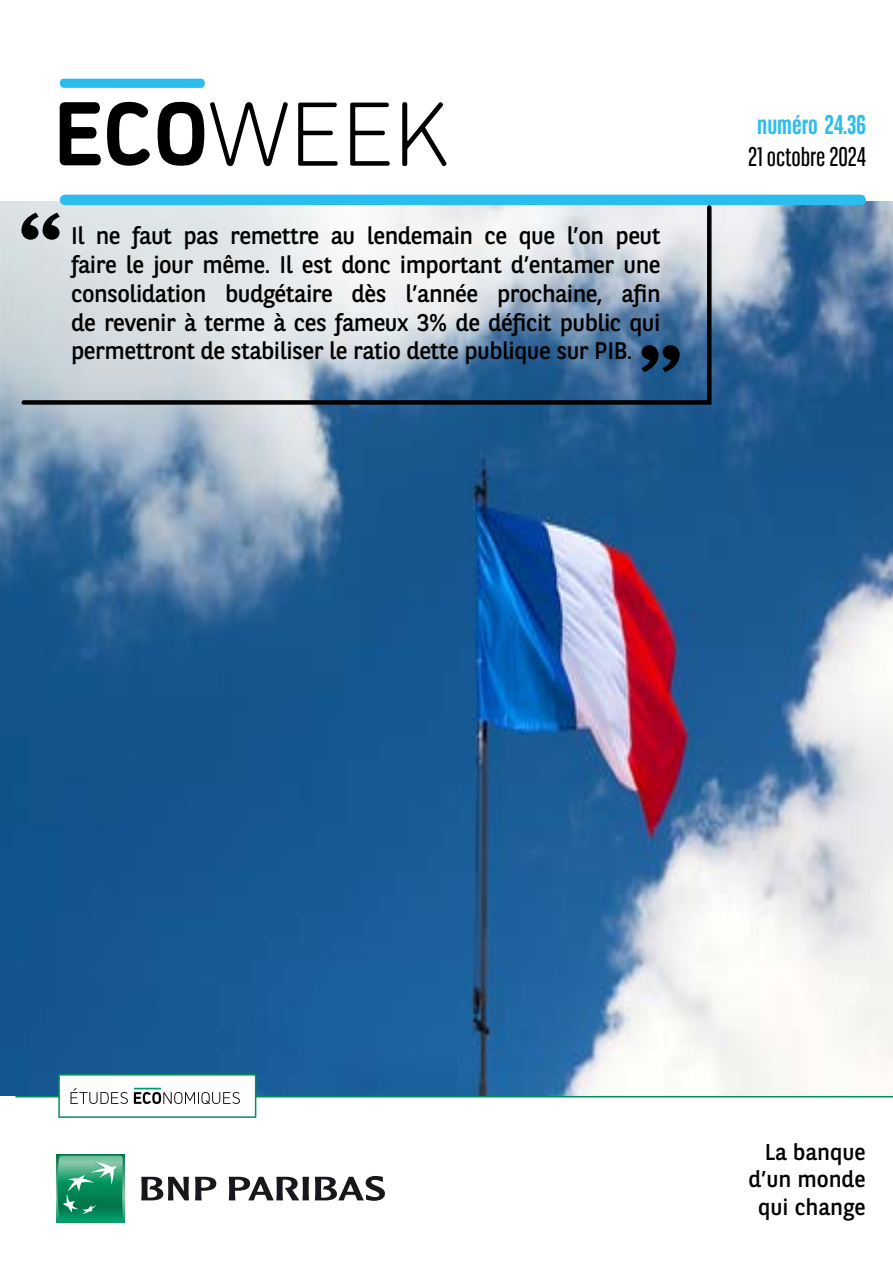
<style>
.page{position:relative;width:893px;height:1263px;background:#fff}
.page>*{position:absolute;margin:0;border:0;box-sizing:border-box;transform-origin:0 0}
.t1{font:27px "BNPP Sans Condensed";color:#000}
.t2{font:700 27px "BNPP Sans Condensed";color:#2abdee}
.t3{font:24px/28.8px "BNPP Sans";letter-spacing:-.02em;color:#000;text-align:justify}
.t4{font:22.8px/27.3px "BNPP Sans";color:#000;text-align:right}
</style>
<div class="page">
<img style="left:0;top:201px;width:893px;height:895px">
<hr style="left:15px;top:1096px;width:878px;height:1px;background:#00915b">
<div style="left:56px;top:1154px;width:68px;height:68px;background:#119263"></div>
<svg style="left:57px;top:1156px;width:66px;height:64px;background:#35a178"></svg>
<svg style="left:141px;top:1177px;width:48px;height:23px"></svg>
<svg style="left:195px;top:1177px;width:21px;height:23px"></svg>
<svg style="left:229px;top:1177px;width:80px;height:23px"></svg>
<svg style="left:315px;top:1176px;width:70px;height:25px"></svg>
<div style="left:58px;top:1074px;width:198px;height:44px;background:#fff;border:2px solid #00915b"></div>
<svg style="left:71px;top:1088px;width:57px;height:16px"></svg>
<svg style="left:134px;top:1088px;width:106px;height:16px"></svg>
<div style="left:65px;top:195px;width:796px;height:10px;background:#2abdee"></div>
<svg style="left:60px;top:102px;width:41px;height:63px"></svg>
<svg style="left:107px;top:102px;width:43px;height:64px"></svg>
<svg style="left:158px;top:102px;width:46px;height:64px"></svg>
<svg style="left:59px;top:79px;width:146px;height:9px"></svg>
<svg style="left:210px;top:102px;width:78px;height:64px"></svg>
<svg style="left:298px;top:103px;width:40px;height:63px"></svg>
<svg style="left:350px;top:103px;width:40px;height:63px"></svg>
<svg style="left:402px;top:102px;width:44px;height:64px"></svg>
<svg style="left:19px;top:203px;width:695px;height:204px;background:#b4c2cf"></svg>
<p class="t3" style="left:71px;top:220px;width:591px">Il ne faut pas remettre au lendemain ce que l’on peut faire le jour même. Il est donc important d’entamer une consolidation budgétaire dès l’année prochaine, afin de revenir à terme à ces fameux 3% de déficit public qui permettront de stabiliser le ratio dette publique sur PIB.</p>
<p class="t2" style="left:757px;top:109px;width:110px">numéro 24.36</p>
<p class="t1" style="left:748px;top:140px;width:119px">21 octobre 2024</p>
<p class="t4" style="left:748px;top:1137px;width:119px">La banque d’un monde qui change</p>
</div>
